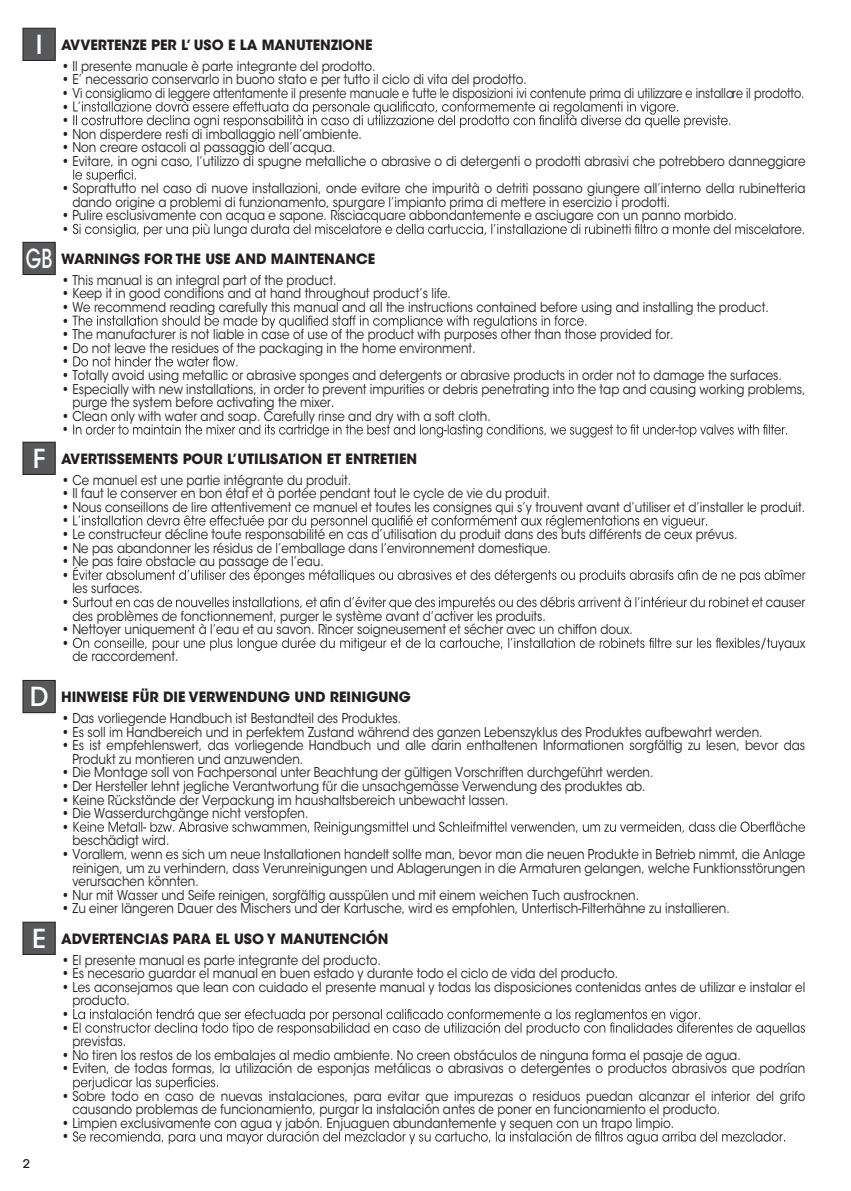
<style>
.page{position:relative;width:851px;height:1191px;background:#fff}
.page>*{position:absolute;margin:0;border:0;box-sizing:border-box;transform-origin:0 0}
.t1{font:500 26px "ITC Avant Garde Std";color:#fff}
.t2{font:700 14px "ITC Avant Garde Std";color:#231f20}
.t3{font:13.4px/13.6px "ITC Avant Garde Std";color:#231f20;scale:.88 1}
.t4{font:13.4px/13.6px "ITC Avant Garde Std";color:#231f20;scale:.83 1}
.t5{font:700 13.4px/13.6px "ITC Avant Garde Std";color:#231f20;scale:.88 1}
.t6{font:500 12px "ITC Avant Garde Std";color:#231f20}
.t7{font:500 12px "Avant Garde";color:#231f20;scale:1.1 1}
.s1{font-weight:700}
.s2{font-weight:500;font-size:26px;color:#fff}
</style>
<div class="page">
<svg style="left:73px;top:101px;width:657px;height:27px"></svg>
<svg style="left:73px;top:169px;width:63px;height:13px"></svg>
<svg style="left:73px;top:223px;width:697px;height:14px"></svg>
<svg style="left:22px;top:27px;width:34px;height:34px"></svg>
<svg style="left:73px;top:821px;width:732px;height:14px"></svg>
<svg style="left:22px;top:679px;width:34px;height:34px"></svg>
<svg style="left:72px;top:315px;width:514px;height:14px"></svg>
<svg style="left:73px;top:356px;width:164px;height:10px"></svg>
<svg style="left:73px;top:424px;width:712px;height:13px"></svg>
<svg style="left:22px;top:241px;width:34px;height:34px"></svg>
<svg style="left:73px;top:1008px;width:731px;height:27px"></svg>
<svg style="left:73px;top:1077px;width:145px;height:12px"></svg>
<svg style="left:73px;top:1131px;width:710px;height:13px"></svg>
<svg style="left:22px;top:921px;width:34px;height:34px"></svg>
<svg style="left:73px;top:515px;width:632px;height:13px"></svg>
<svg style="left:73px;top:567px;width:732px;height:16px"></svg>
<svg style="left:73px;top:596px;width:689px;height:14px"></svg>
<svg style="left:73px;top:637px;width:718px;height:14px"></svg>
<svg style="left:22px;top:441px;width:34px;height:34px"></svg>
<h1 class="t1" style="left:36px;top:28px;width:8px">I</h1>
<p class="t2" style="left:61px;top:35px;width:313px">AVVERTENZE PER L’ USO E LA MANUTENZIONE</p>
<p class="t3" style="left:61px;top:59px;width:359px"><span class="s1">•</span> Il presente manuale è parte integrante del prodotto.</p>
<p class="t3" style="left:61px;top:73px;width:530px"><span class="s1">•</span> E’ necessario conservarlo in buono stato e per tutto il ciclo di vita del prodotto.</p>
<p class="t4" style="left:61px;top:86px;width:897px"><span class="s1">•</span> Vi consigliamo di leggere attentamente il presente manuale e tutte le disposizioni ivi contenute prima di utilizzare e installare il prodotto. <span class="s1">•<br>•</span></p>
<p class="t3" style="left:61px;top:127px;width:343px"><span class="s1">•</span> Non disperdere resti di imballaggio nell’ambiente.</p>
<p class="t3" style="left:61px;top:141px;width:313px"><span class="s1">•</span> Non creare ostacoli al passaggio dell’acqua.</p>
<p class="t3" style="left:61px;top:154px;width:847px"><span class="s1">•</span> Evitare, in ogni caso, l’utilizzo di spugne metalliche o abrasive o di detergenti o prodotti abrasivi che potrebbero danneggiare</p>
<p class="t3" style="left:72px;top:182px;width:834px;text-indent:-11px"><span class="s1">•</span> Soprattutto nel caso di nuove installazioni, onde evitare che impurità o detriti possano giungere all’interno della rubinetteria dando origine a problemi di funzionamento, spurgare l’impianto prima di mettere in esercizio i prodotti.</p>
<p class="t3" style="left:61px;top:209px;width:769px"><span class="s1">•</span> Pulire esclusivamente con acqua e sapone. Risciacquare abbondantemente e asciugare con un panno morbido. <span class="s1">•</span></p>
<p class="t3" style="left:771px;top:222px;width:40px">atore.</p>
<p class="t2" style="left:26px;top:249px;width:351px"><span class="s2">GB</span> WARNINGS FOR THE USE AND MAINTENANCE</p>
<p class="t3" style="left:61px;top:273px;width:314px"><span class="s1">•</span> This manual is an integral part of the product.</p>
<p class="t3" style="left:61px;top:287px;width:444px"><span class="s1">•</span> Keep it in good conditions and at hand throughout product’s life.</p>
<p class="t3" style="left:61px;top:300px;width:805px"><span class="s1">•</span> We recommend reading carefully this manual and all the instructions contained before using and installing the product. <span class="s1">•</span></p>
<p class="t3" style="left:61px;top:328px;width:697px"><span class="s1">•</span> The manufacturer is not liable in case of use of the product with purposes other than those provided for.</p>
<p class="t3" style="left:61px;top:341px;width:472px"><span class="s1">•</span> Do not leave the residues of the packaging in the home environment. <span class="s1">•</span></p>
<p class="t3" style="left:61px;top:368px;width:820px"><span class="s1">•</span> Totally avoid using metallic or abrasive sponges and detergents or abrasive products in order not to damage the surfaces.</p>
<p class="t3" style="left:72px;top:382px;width:834px;text-indent:-11px"><span class="s1">•</span> Especially with new installations, in order to prevent impurities or debris penetrating into the tap and causing working problems, purge the system before activating the mixer.</p>
<p class="t3" style="left:61px;top:409px;width:489px"><span class="s1">•</span> Clean only with water and soap. Carefully rinse and dry with a soft cloth. <span class="s1">•</span></p>
<p class="t2" style="left:33px;top:449px;width:386px"><span class="s2">F</span> AVERTISSEMENTS POUR L’UTILISATION ET ENTRETIEN</p>
<p class="t3" style="left:61px;top:473px;width:331px"><span class="s1">•</span> Ce manuel est une partie intégrante du produit.</p>
<p class="t3" style="left:61px;top:487px;width:557px"><span class="s1">•</span> Il faut le conserver en bon état et à portée pendant tout le cycle de vie du produit.</p>
<p class="t3" style="left:61px;top:500px;width:847px"><span class="s1">•</span> Nous conseillons de lire attentivement ce manuel et toutes les consignes qui s’y trouvent avant d’utiliser et d’installer le produit. <span class="s1">•</span></p>
<p class="t3" style="left:61px;top:527px;width:770px"><span class="s1">•</span> Le constructeur décline toute responsabilité en cas d’utilisation du produit dans des buts différents de ceux prévus.</p>
<p class="t3" style="left:61px;top:541px;width:558px"><span class="s1">•</span> Ne pas abandonner les résidus de l’emballage dans l’environnement domestique.</p>
<p class="t3" style="left:61px;top:555px;width:300px"><span class="s1">•</span> Ne pas faire obstacle au passage de l’eau. <span class="s1">•</span></p>
<p class="t3" style="left:72px;top:582px;width:82px">les surfaces.</p>
<p class="t5" style="left:61px;top:595px;width:11px">•</p>
<p class="t3" style="left:765px;top:595px;width:47px">causer</p>
<p class="t3" style="left:72px;top:609px;width:539px">des problèmes de fonctionnement, purger le système avant d’activer les produits.</p>
<p class="t3" style="left:61px;top:623px;width:651px"><span class="s1">•</span> Nettoyer uniquement à l’eau et au savon. Rincer soigneusement et sécher avec un chiffon doux. <span class="s1">•</span></p>
<p class="t3" style="left:792px;top:636px;width:17px">ux</p>
<p class="t3" style="left:72px;top:650px;width:122px">de raccordement.</p>
<p class="t2" style="left:30px;top:687px;width:383px"><span class="s2">D</span> HINWEISE FÜR DIE VERWENDUNG UND REINIGUNG</p>
<p class="t3" style="left:61px;top:711px;width:388px"><span class="s1">•</span> Das vorliegende Handbuch ist Bestandteil des Produktes.</p>
<p class="t3" style="left:61px;top:725px;width:798px"><span class="s1">•</span> Es soll im Handbereich und in perfektem Zustand während des ganzen Lebenszyklus des Produktes aufbewahrt werden.</p>
<p class="t3" style="left:72px;top:738px;width:834px;text-indent:-11px"><span class="s1">•</span> Es ist empfehlenswert, das vorliegende Handbuch und alle darin enthaltenen Informationen sorgfältig zu lesen, bevor das<br>Produkt zu montieren und anzuwenden.</p>
<p class="t3" style="left:61px;top:766px;width:674px"><span class="s1">•</span> Die Montage soll von Fachpersonal unter Beachtung der gültigen Vorschriften durchgeführt werden.</p>
<p class="t3" style="left:61px;top:779px;width:665px"><span class="s1">•</span> Der Hersteller lehnt jegliche Verantwortung für die unsachgemässe Verwendung des produktes ab.</p>
<p class="t3" style="left:61px;top:793px;width:510px"><span class="s1">•</span> Keine Rückstände der Verpackung im haushaltsbereich unbewacht lassen.</p>
<p class="t3" style="left:61px;top:806px;width:282px"><span class="s1">•</span> Die Wasserdurchgänge nicht verstopfen. <span class="s1">•</span></p>
<p class="t3" style="left:72px;top:834px;width:112px">beschädigt wird.</p>
<p class="t3" style="left:72px;top:847px;width:834px;text-align:justify;text-indent:-11px"><span class="s1">•</span> Vorallem, wenn es sich um neue Installationen handelt sollte man, bevor man die neuen Produkte in Betrieb nimmt, die Anlage reinigen, um zu verhindern, dass Verunreinigungen und Ablagerungen in die Armaturen gelangen, welche Funktionsstörungen verursachen könnten.</p>
<p class="t3" style="left:61px;top:888px;width:658px"><span class="s1">•</span> Nur mit Wasser und Seife reinigen, sorgfältig ausspülen und mit einem weichen Tuch austrocknen.</p>
<p class="t3" style="left:61px;top:902px;width:761px"><span class="s1">•</span> Zu einer längeren Dauer des Mischers und der Kartusche, wird es empfohlen, Untertisch-Filterhähne zu installieren.</p>
<p class="t2" style="left:32px;top:929px;width:358px"><span class="s2">E</span> ADVERTENCIAS PARA EL USO Y MANUTENCIÓN</p>
<p class="t6" style="left:22px;top:1150px;width:9px">2</p>
<p class="t7" style="left:23px;top:1155px;width:8px">2</p>
<p class="t3" style="left:61px;top:953px;width:365px"><span class="s1">•</span> El presente manual es parte integrante del producto.</p>
<p class="t3" style="left:61px;top:966px;width:634px"><span class="s1">•</span> Es necesario guardar el manual en buen estado y durante todo el ciclo de vida del producto.</p>
<p class="t3" style="left:72px;top:980px;width:834px;text-indent:-11px"><span class="s1">•</span> Les aconsejamos que lean con cuidado el presente manual y todas las disposiciones contenidas antes de utilizar e instalar el producto.</p>
<p class="t5" style="left:61px;top:1007px;width:11px">• •</p>
<p class="t3" style="left:72px;top:1034px;width:63px">previstas.</p>
<p class="t3" style="left:61px;top:1048px;width:773px"><span class="s1">•</span> No tiren los restos de los embalajes al medio ambiente. No creen obstáculos de ninguna forma el pasaje de agua.</p>
<p class="t3" style="left:61px;top:1062px;width:847px"><span class="s1">•</span> Eviten, de todas formas, la utilización de esponjas metálicas o abrasivas o detergentes o productos abrasivos que podrían</p>
<p class="t3" style="left:72px;top:1089px;width:834px;text-indent:-11px"><span class="s1">•</span> Sobre todo en caso de nuevas instalaciones, para evitar que impurezas o residuos puedan alcanzar el interior del grifo causando problemas de funcionamiento, purgar la instalación antes de poner en funcionamiento el producto.</p>
<p class="t3" style="left:61px;top:1116px;width:698px"><span class="s1">•</span> Limpien exclusivamente con agua y jabón. Enjuaguen abundantemente y sequen con un trapo limpio. <span class="s1">•</span></p>
</div>
